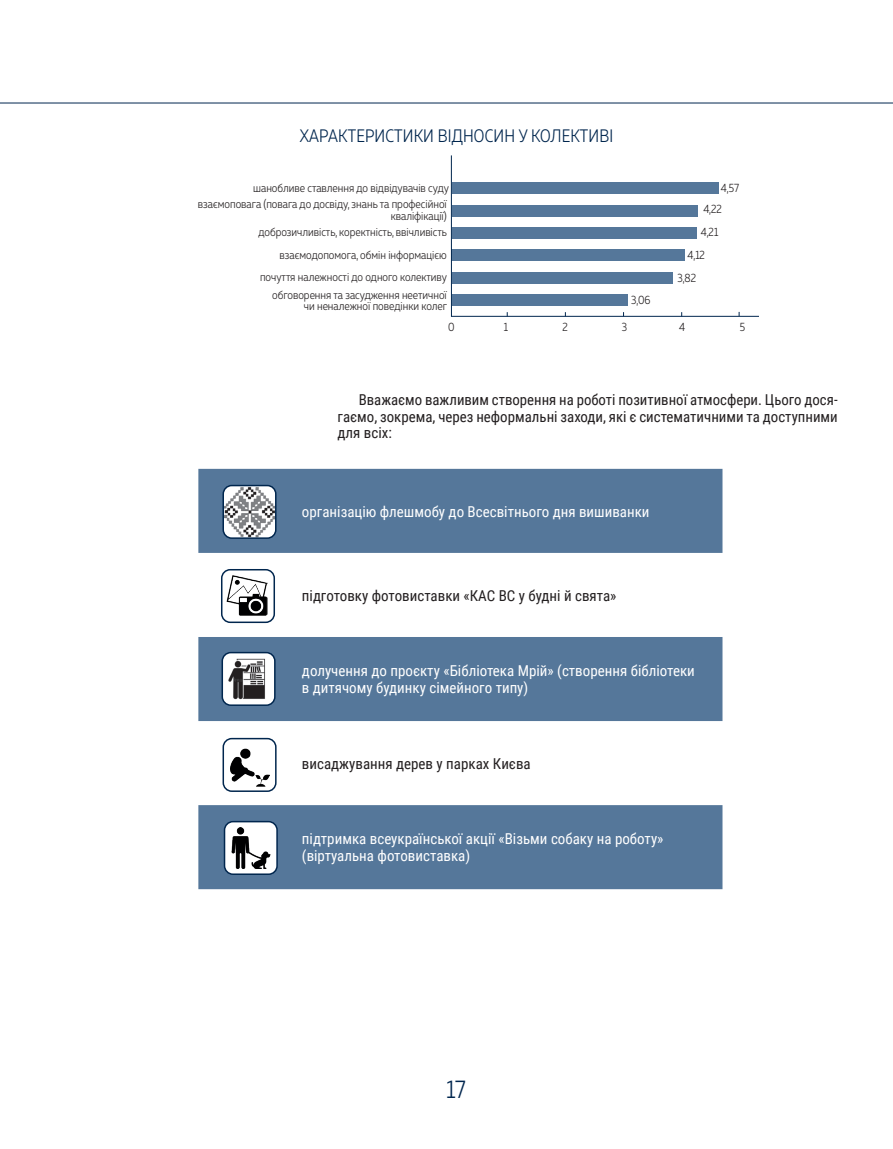
<style>
.page{position:relative;width:893px;height:1149px;background:#fff}
.page>*{position:absolute;margin:0;border:0;box-sizing:border-box;transform-origin:0 0}
.t1{font:300 25.5px "Muller Narrow";color:#00264e}
.t2{font:300 18px "Muller Narrow";letter-spacing:.01em;color:#00264e}
.t3{font:15px/16.8px "Roboto Condensed";color:#231f20;text-align:justify}
.t4{font:15px/16.8px "Roboto Condensed";color:#fff}
.t5{font:300 12px/11.2px "Muller Narrow";color:#231f20;text-align:right}
</style>
<div class="page">
<hr style="left:0;top:103px;width:893px;height:1px;background:#00264e">
<div style="left:452px;top:182px;width:267px;height:12px;background:#55779a"></div>
<div style="left:452px;top:205px;width:246px;height:11px;background:#55779a"></div>
<div style="left:452px;top:227px;width:244px;height:12px;background:#55779a"></div>
<div style="left:452px;top:249px;width:233px;height:12px;background:#55779a"></div>
<div style="left:452px;top:272px;width:221px;height:12px;background:#55779a"></div>
<div style="left:452px;top:294px;width:176px;height:12px;background:#55779a"></div>
<hr style="left:451px;top:155px;width:1px;height:161px;background:#00264e">
<hr style="left:451px;top:316px;width:308px;height:1px;background:#00264e">
<svg style="left:198px;top:468px;width:524px;height:420px;fill:#55779a"></svg>
<img style="left:223px;top:485px;width:53px;height:53px">
<div style="left:222px;top:484px;width:55px;height:54px;border:2px solid #00264e;border-radius:9px"></div>
<img style="left:226px;top:574px;width:41px;height:41px">
<div style="left:221px;top:569px;width:54px;height:54px;border:2px solid #00264e;border-radius:9px"></div>
<img style="left:222px;top:652px;width:53px;height:53px">
<div style="left:222px;top:651px;width:54px;height:54px;border:2px solid #00264e;border-radius:9px"></div>
<img style="left:230px;top:748px;width:39px;height:38px">
<div style="left:223px;top:737px;width:54px;height:54px;border:2px solid #00264e;border-radius:9px"></div>
<div style="left:225px;top:821px;width:52px;height:52px;background:#fff;border-radius:9px"></div>
<img style="left:231px;top:827px;width:40px;height:41px">
<div style="left:224px;top:820px;width:54px;height:54px;border:2px solid #00264e;border-radius:9px"></div>
<h2 class="t2" style="left:300px;top:125px;width:315px">ХАРАКТЕРИСТИКИ ВІДНОСИН У КОЛЕКТИВІ</h2>
<p class="t5" style="left:253px;top:182px;width:197px">шанобливе ставлення до відвідувачів суду</p>
<p class="t5" style="left:198px;top:198px;width:250px">взаємоповага (повага до досвіду, знань та професійної кваліфікації)</p>
<p class="t5" style="left:258px;top:226px;width:190px">доброзичливість, коректність, ввічливість</p>
<p class="t5" style="left:280px;top:249px;width:169px">взаємодопомога, обмін інформацією</p>
<p class="t5" style="left:260px;top:268px;width:188px;line-height:17.9px">почуття належності до одного колективу обговорення та засудження неетичної</p>
<p class="t5" style="left:304px;top:300px;width:145px">чи неналежної поведінки колег</p>
<p class="t5" style="left:631px;top:294px;width:21px">3,06</p>
<p class="t5" style="left:721px;top:182px;width:20px">4,57</p>
<p class="t5" style="left:703px;top:203px;width:20px">4,22</p>
<p class="t5" style="left:688px;top:221px;width:32px;line-height:23px;text-align:left;text-indent:13px">4,21<br>4,12</p>
<p class="t5" style="left:677px;top:272px;width:20px">3,82</p>
<p class="t5" style="left:448px;top:321px;width:8px">0</p>
<p class="t5" style="left:504px;top:321px;width:6px">1</p>
<p class="t5" style="left:562px;top:321px;width:7px">2</p>
<p class="t5" style="left:622px;top:321px;width:7px">3</p>
<p class="t5" style="left:679px;top:321px;width:8px">4</p>
<p class="t5" style="left:740px;top:321px;width:7px">5</p>
<p class="t3" style="left:338px;top:390px;width:502px;text-indent:21px">Вважаємо важливим створення на роботі позитивної атмосфери. Цього дося&shy;гаємо, зокрема, через неформальні заходи, які є систематичними та доступними для всіх:</p>
<p class="t4" style="left:302px;top:502px;width:349px">організацію флешмобу до Всесвітнього дня вишиванки</p>
<p class="t3" style="left:302px;top:586px;width:316px">підготовку фотовиставки «КАС ВС у будні й свята»</p>
<p class="t4" style="left:302px;top:661px;width:394px">долучення до проєкту «Бібліотека Мрій» (створення бібліотеки в дитячому будинку сімейного типу)</p>
<p class="t3" style="left:302px;top:754px;width:230px">висаджування дерев у парках Києва</p>
<p class="t4" style="left:302px;top:829px;width:363px">підтримка всеукраїнської акції «Візьми собаку на роботу» (віртуальна фотовиставка)</p>
<h1 class="t1" style="left:447px;top:1072px;width:21px">17</h1>
</div>
